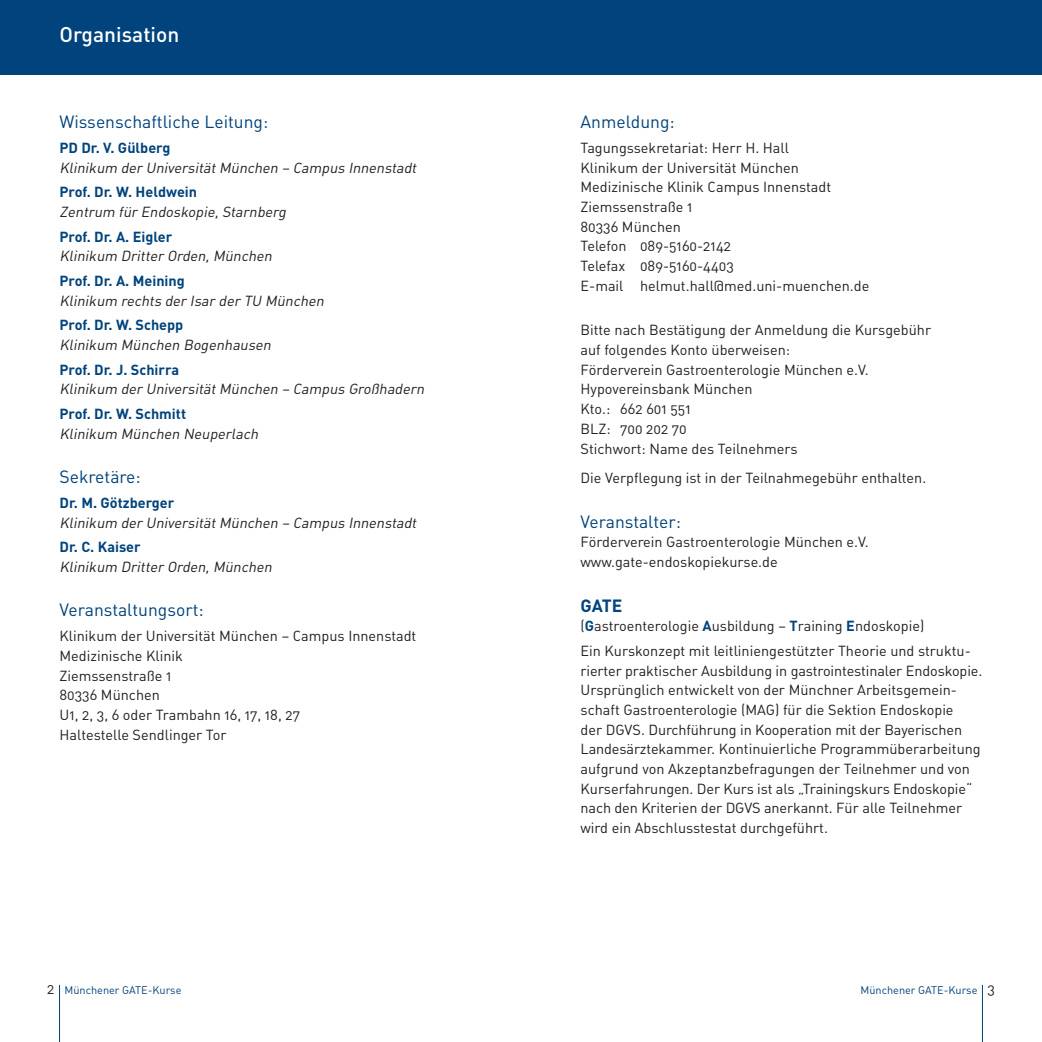
<style>
.page{position:relative;width:1042px;height:1042px;background:#fff}
.page>*{position:absolute;margin:0;border:0;box-sizing:border-box;transform-origin:0 0}
.t1{font:500 21px "DIN";color:#fff}
.t2{font:17.5px "DIN Regular Alternate";color:#01437c}
.t3{font:700 17.5px "DIN";color:#01437c}
.t4{font:14.35px/19.6px "DIN Regular Alternate";color:#231f20}
.t5{font:italic 14.35px "DIN Regular Alternate";color:#231f20}
.t6{font:700 14.35px "DIN";color:#01437c}
.t7{font:10.85px "DIN Regular Alternate";color:#01437c}
.s1{font-family:"DIN";font-weight:700;color:#01437c}
.s2{font-size:14.35px;color:#231f20}
</style>
<div class="page">
<div style="left:0;top:0;width:1042px;height:74px;background:#01437c"></div>
<hr style="left:59px;top:985px;width:1px;height:57px;background:#01437c">
<hr style="left:982px;top:985px;width:1px;height:57px;background:#01437c">
<h1 class="t1" style="left:60px;top:27px;width:121px">Organisation</h1>
<p class="t2" style="left:60px;top:116px;width:210px">Wissenschaftliche Leitung:</p>
<p class="t6" style="left:60px;top:143px;width:112px">PD Dr. V. Gülberg</p>
<p class="t5" style="left:60px;top:162px;width:361px">Klinikum der Universität München – Campus Innenstadt</p>
<p class="t6" style="left:60px;top:187px;width:139px">Prof. Dr. W. Heldwein</p>
<p class="t5" style="left:60px;top:207px;width:230px">Zentrum für Endoskopie, Starnberg</p>
<p class="t6" style="left:60px;top:231px;width:114px">Prof. Dr. A. Eigler</p>
<p class="t5" style="left:60px;top:251px;width:216px">Klinikum Dritter Orden, München</p>
<p class="t6" style="left:60px;top:276px;width:127px">Prof. Dr. A. Meining</p>
<p class="t5" style="left:60px;top:295px;width:268px">Klinikum rechts der Isar der TU München</p>
<p class="t6" style="left:60px;top:320px;width:125px">Prof. Dr. W. Schepp</p>
<p class="t5" style="left:60px;top:340px;width:215px">Klinikum München Bogenhausen</p>
<p class="t6" style="left:60px;top:364px;width:121px">Prof. Dr. J. Schirra</p>
<p class="t5" style="left:60px;top:384px;width:369px">Klinikum der Universität München – Campus Großhadern</p>
<p class="t6" style="left:60px;top:409px;width:128px">Prof. Dr. W. Schmitt</p>
<p class="t5" style="left:60px;top:428px;width:203px">Klinikum München Neuperlach</p>
<p class="t2" style="left:60px;top:471px;width:83px">Sekretäre:</p>
<p class="t6" style="left:60px;top:498px;width:116px">Dr. M. Götzberger</p>
<p class="t5" style="left:60px;top:517px;width:361px">Klinikum der Universität München – Campus Innenstadt</p>
<p class="t6" style="left:60px;top:542px;width:83px">Dr. C. Kaiser</p>
<p class="t5" style="left:60px;top:562px;width:216px">Klinikum Dritter Orden, München</p>
<p class="t2" style="left:60px;top:604px;width:146px">Veranstaltungsort:</p>
<p class="t4" style="left:60px;top:628px;width:358px">Klinikum der Universität München – Campus Innenstadt<br>Medizinische Klinik<br>Ziemssenstraße 1<br>80336 München<br>U1, 2, 3, 6 oder Trambahn 16, 17, 18, 27<br>Haltestelle Sendlinger Tor</p>
<p class="t2" style="left:580px;top:116px;width:96px">Anmeldung:</p>
<p class="t4" style="left:580px;top:140px;width:290px">Tagungssekretariat: Herr H. Hall<br>Klinikum der Universität München<br>Medizinische Klinik Campus Innenstadt<br>Ziemssenstraße 1<br>80336 München<br>Telefon 089-5160-2142<br>Telefax 089-5160-4403<br>E-mail helmut.hall@med.uni-muenchen.de</p>
<p class="t4" style="left:580px;top:322px;width:352px">Bitte nach Bestätigung der Anmeldung die Kursgebühr auf folgendes Konto überweisen:<br>Förderverein Gastroenterologie München e.V.<br>Hypovereinsbank München<br>Kto.: 662 601 551<br>BLZ: 700 202 70<br>Stichwort: Name des Teilnehmers</p>
<p class="t4" style="left:580px;top:470px;width:347px">Die Verpflegung ist in der Teilnahmegebühr enthalten.</p>
<p class="t2" style="left:580px;top:515px;width:102px">Veranstalter:</p>
<p class="t4" style="left:580px;top:534px;width:290px">Förderverein Gastroenterologie München e.V. www.gate-endoskopiekurse.de</p>
<p class="t3" style="left:580px;top:599px;width:43px">GATE</p>
<p class="t4" style="left:580px;top:615px;width:392px;line-height:24.7px">(<span class="s1">G</span>astroenterologie <span class="s1">A</span>usbildung – <span class="s1">T</span>raining <span class="s1">E</span>ndoskopie)<br>Ein Kurskonzept mit leitliniengestützter Theorie und struktu-</p>
<p class="t4" style="left:580px;top:662px;width:403px">rierter praktischer Ausbildung in gastrointestinaler Endoskopie.<br>Ursprünglich entwickelt von der Münchner Arbeitsgemein&shy;schaft Gastro enterologie (MAG) für die Sektion Endoskopie<br>der DGVS. Durchführung in Kooperation mit der Bayerischen Landesärztekammer. Kontinuierliche Programmüberarbeitung aufgrund von Akzeptanzbefragungen der Teilnehmer und von Kurs erfahrungen. Der Kurs ist als „Trainingskurs Endoskopie“ nach den Kriterien der DGVS anerkannt. Für alle Teilnehmer wird ein Abschlusstestat durchgeführt.</p>
<p class="t7" style="left:47px;top:986px;width:136px"><span class="s2">2</span> Münchener GATE-Kurse</p>
<p class="t7" style="left:860px;top:986px;width:136px">Münchener GATE-Kurse <span class="s2">3</span></p>
</div>
